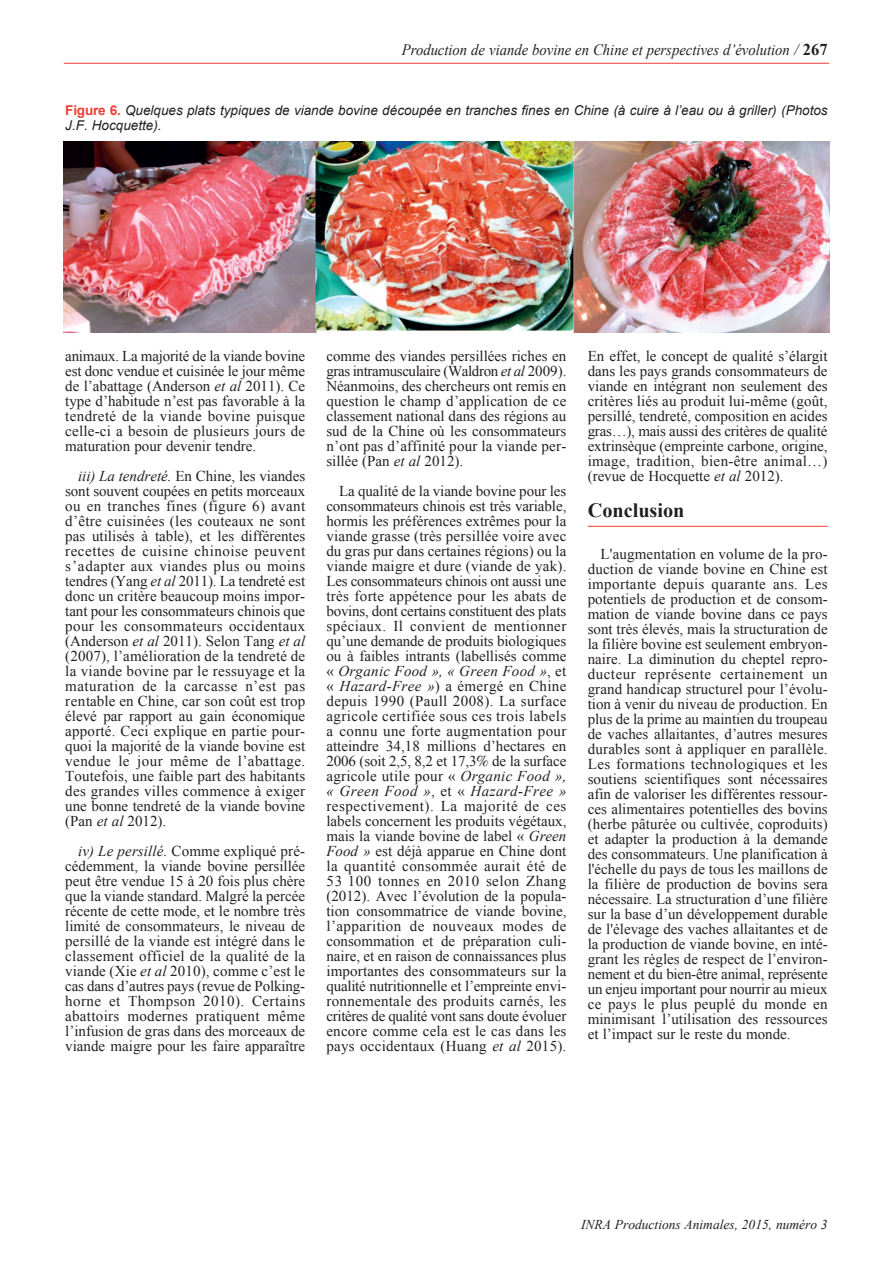
<style>
.page{position:relative;width:893px;height:1263px;background:#fff}
.page>*{position:absolute;margin:0;border:0;box-sizing:border-box;transform-origin:0 0}
.t1{font:700 20.25px "Times New Roman";color:#231f20}
.t2{font:italic 15.75px "Times New Roman";color:#231f20;scale:.93 1}
.t3{font:15px/15px "Times New Roman";color:#231f20;text-align:justify}
.t4{font:italic 13.5px/15px "Arial";color:#231f20}
.t5{font:italic 13.5px "Times New Roman";color:#231f20}
.s1{font-weight:700;font-style:normal;font-size:16.5px}
.s2{font-weight:700;font-style:normal;color:#ee3e34}
.s3{font-style:italic}
.s4{font-family:"Century Schoolbook BT";font-style:italic}
</style>
<div class="page">
<hr style="left:588px;top:526px;width:240px;height:1px;background:#ee3e34">
<hr style="left:64px;top:63px;width:765px;height:1px;background:#ee3e34">
<img style="left:64px;top:142px;width:765px;height:191px">
<p class="t2" style="left:402px;top:41px;width:459px">Production de viande bovine en Chine et perspectives d’évolution / <span class="s1">267</span></p>
<p class="t4" style="left:65px;top:103px;width:764px"><span class="s2">Figure 6.</span> Quelques plats typiques de viande bovine découpée en tranches fines en Chine (à cuire à l’eau ou à griller) (Photos<br>J.F. Hocquette).</p>
<p class="t3" style="left:65px;top:348px;width:241px">animaux. La majorité de la viande bovine est donc vendue et cuisinée le jour même de l’abattage (Anderson <span class="s3">et al</span> 2011). Ce type d’habitude n’est pas favorable à la tendreté de la viande bovine puisque celle-ci a besoin de plusieurs jours de maturation pour devenir tendre.</p>
<p class="t3" style="left:65px;top:468px;width:241px;text-indent:13px"><span class="s3">iii) La tendreté.</span> En Chine, les viandes sont souvent coupées en petits morceaux ou en tranches fines (figure 6) avant d’être cuisinées (les couteaux ne sont pas utilisés à table), et les différentes recettes de cuisine chinoise peuvent s’adapter aux viandes plus ou moins tendres (Yang <span class="s3">et al</span> 2011). La tendreté est donc un critère beaucoup moins impor&shy;tant pour les consommateurs chinois que pour les consommateurs occidentaux (Anderson <span class="s3">et al</span> 2011). Selon Tang <span class="s3">et al </span>(2007), l’amélioration de la tendreté de la viande bovine par le ressuyage et la maturation de la carcasse n’est pas rentable en Chine, car son coût est trop élevé par rapport au gain économique apporté. Ceci explique en partie pour&shy;quoi la majorité de la viande bovine est vendue le jour même de l’abattage.<br>Toutefois, une faible part des habitants des grandes villes commence à exiger une bonne tendreté de la viande bovine (Pan <span class="s3">et al</span> 2012).</p>
<p class="t3" style="left:65px;top:843px;width:242px;text-indent:13px"><span class="s3">iv) Le persillé.</span> Comme expliqué pré&shy;cédemment, la viande bovine persillée peut être vendue 15 à 20 fois plus chère que la viande standard. Malgré la percée récente de cette mode, et le nombre très limité de consommateurs, le niveau de persillé de la viande est intégré dans le classement officiel de la qualité de la viande (Xie <span class="s3">et al</span> 2010), comme c’est le cas dans d’autres pays (revue de Polking&shy;horne et Thompson 2010). Certains abattoirs modernes pratiquent même l’infusion de gras dans des morceaux de viande maigre pour les faire apparaître</p>
<p class="t3" style="left:326px;top:348px;width:241px">comme des viandes persillées riches en gras intramusculaire (Waldron <span class="s3">et al</span> 2009).<br>Néanmoins, des chercheurs ont remis en question le champ d’application de ce classement national dans des régions au sud de la Chine où les consommateurs n’ont pas d’affinité pour la viande per&shy;sillée (Pan <span class="s3">et al</span> 2012).</p>
<p class="t3" style="left:326px;top:483px;width:241px;text-indent:13px">La qualité de la viande bovine pour les consommateurs chinois est très variable, hormis les préférences extrêmes pour la viande grasse (très persillée voire avec du gras pur dans certaines régions) ou la viande maigre et dure (viande de yak).<br>Les consommateurs chinois ont aussi une très forte appétence pour les abats de bovins, dont certains constituent des plats spéciaux. Il convient de mentionner qu’une demande de produits biologiques ou à faibles intrants (labellisés comme « <span class="s3">Organic Food », « Green Food »</span>, et « <span class="s3">Hazard-Free »</span>) a émergé en Chine depuis 1990 (Paull 2008). La surface agricole certifiée sous ces trois labels a connu une forte augmentation pour atteindre 34,18 millions d’hectares en 2006 (soit 2,5, 8,2 et 17,3<span class="s4">%</span> de la surface agricole utile pour « <span class="s3">Organic Food », « Green Food »</span>, et « <span class="s3">Hazard-Free » </span>respectivement). La majorité de ces labels concernent les produits végétaux, mais la viande bovine de label « <span class="s3">Green Food »</span> est déjà apparue en Chine dont la quantité consommée aurait été de 53 100 tonnes en 2010 selon Zhang (2012). Avec l’évolution de la popula&shy;tion consommatrice de viande bovine, l’apparition de nouveaux modes de consommation et de préparation culi&shy;naire, et en raison de connaissances plus importantes des consommateurs sur la qualité nutritionnelle et l’empreinte envi&shy;ronnementale des produits carnés, les critères de qualité vont sans doute évoluer encore comme cela est le cas dans les pays occidentaux (Huang <span class="s3">et al</span> 2015).</p>
<p class="t3" style="left:588px;top:348px;width:241px">En effet, le concept de qualité s’élargit dans les pays grands consommateurs de viande en intégrant non seulement des critères liés au produit lui-même (goût, persillé, tendreté, composition en acides gras…), mais aussi des critères de qualité extrinsèque (empreinte carbone, origine, image, tradition, bien-être animal…) (revue de Hocquette <span class="s3">et al</span> 2012).</p>
<p class="t1" style="left:588px;top:499px;width:98px">Conclusion</p>
<p class="t3" style="left:588px;top:546px;width:241px;text-indent:13px">L'augmentation en volume de la pro&shy;duction de viande bovine en Chine est importante depuis quarante ans. Les potentiels de production et de consom&shy;mation de viande bovine dans ce pays sont très élevés, mais la structuration de la filière bovine est seulement embryon&shy;naire. La diminution du cheptel repro&shy;ducteur représente certainement un grand handicap structurel pour l’évolu&shy;tion à venir du niveau de production. En plus de la prime au maintien du troupeau de vaches allaitantes, d’autres mesures durables sont à appliquer en parallèle.<br>Les formations technologiques et les soutiens scientifiques sont nécessaires afin de valoriser les différentes ressour&shy;ces alimentaires potentielles des bovins (herbe pâturée ou cultivée, coproduits) et adapter la production à la demande des consommateurs. Une planification à l'échelle du pays de tous les maillons de la filière de production de bovins sera nécessaire. La structuration d’une filière sur la base d’un développement durable de l'élevage des vaches allaitantes et de la production de viande bovine, en inté&shy;grant les règles de respect de l’environ&shy;nement et du bien-être animal, représente un enjeu important pour nourrir au mieux ce pays le plus peuplé du monde en minimisant l’utilisation des ressources et l’impact sur le reste du monde.</p>
<p class="t5" style="left:581px;top:1217px;width:248px">INRA Productions Animales, 2015, numéro 3</p>
</div>
